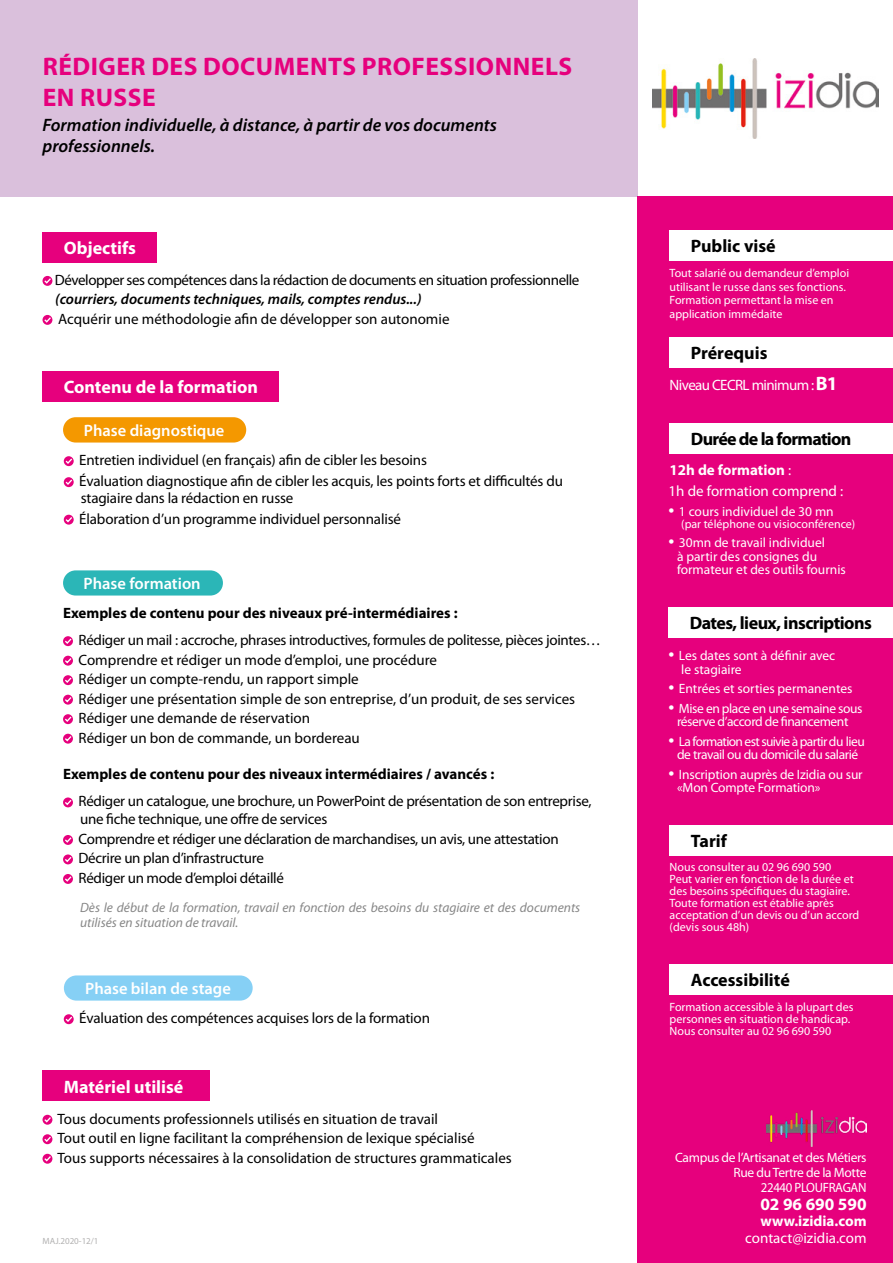
<style>
.page{position:relative;width:893px;height:1263px;background:#fff}
.page>*{position:absolute;margin:0;border:0;box-sizing:border-box;transform-origin:0 0}
.t1{font:700 25.5px/30.6px "Myriad Pro";letter-spacing:.02em;color:#e6007d}
.t2{font:italic 600 18px/21px "Myriad Pro";color:#000}
.t3{font:700 18px "Myriad Pro";letter-spacing:-.03em;color:#000}
.t4{font:700 18px "Myriad Pro";color:#fff}
.t5{font:700 18px "Myriad Pro";color:#000}
.t6{font:700 17.25px "Myriad Pro";color:#fff}
.t7{font:600 16.5px "Myriad Pro";color:#fff}
.t8{font:15px "Myriad Pro";letter-spacing:-.01em;color:#000}
.t9{font:700 15px "Myriad Pro";color:#000}
.t10{font:15px "Myriad Pro";letter-spacing:-.03em;color:#000}
.t11{font:italic 600 15px "Myriad Pro";color:#000}
.t12{font:15px "Myriad Pro";color:#fff}
.t13{font:700 15px "Myriad Pro";color:#fff}
.t14{font:15px "Myriad Pro";letter-spacing:-.04em;color:#fff}
.t15{font:13.5px "Myriad Pro";letter-spacing:-.01em;color:#fff}
.t16{font:italic 13.5px/15px "Myriad Pro";color:#878787}
.t17{font:13.5px "Myriad Pro";letter-spacing:-.03em;color:#fff}
.t18{font:13.5px "Myriad Pro";letter-spacing:-.05em;color:#fff}
.t19{font:13.5px "Myriad Pro";letter-spacing:-.01em;color:#fff;scale:.95 1}
.t20{font:12px/12px "Myriad Pro";color:#fff}
.t21{font:9px "Myriad Pro";color:#b3b2b2}
.s1{font-weight:700;font-size:19.5px}
.s2{font-weight:400}
.s3{font-size:21px}
</style>
<div class="page">
<div style="left:638px;top:197px;width:255px;height:1066px;background:#e6007d"></div>
<div style="left:0;top:0;width:638px;height:197px;background:#dac0dc"></div>
<svg style="left:43px;top:277px;width:9px;height:8px"></svg>
<svg style="left:43px;top:316px;width:9px;height:8px"></svg>
<svg style="left:64px;top:457px;width:10px;height:8px"></svg>
<svg style="left:64px;top:478px;width:10px;height:8px"></svg>
<svg style="left:64px;top:515px;width:10px;height:10px"></svg>
<svg style="left:64px;top:516px;width:10px;height:7px"></svg>
<svg style="left:64px;top:1015px;width:10px;height:8px"></svg>
<svg style="left:43px;top:1115px;width:9px;height:10px"></svg>
<svg style="left:43px;top:1116px;width:9px;height:7px"></svg>
<svg style="left:43px;top:1135px;width:9px;height:8px"></svg>
<svg style="left:43px;top:1154px;width:9px;height:10px"></svg>
<svg style="left:43px;top:1155px;width:9px;height:7px"></svg>
<svg style="left:63px;top:637px;width:10px;height:8px"></svg>
<svg style="left:63px;top:656px;width:10px;height:10px"></svg>
<svg style="left:63px;top:657px;width:10px;height:7px"></svg>
<svg style="left:63px;top:676px;width:10px;height:8px"></svg>
<svg style="left:63px;top:695px;width:10px;height:10px"></svg>
<svg style="left:63px;top:696px;width:10px;height:7px"></svg>
<svg style="left:63px;top:715px;width:10px;height:8px"></svg>
<svg style="left:63px;top:734px;width:10px;height:10px"></svg>
<svg style="left:63px;top:735px;width:10px;height:7px"></svg>
<svg style="left:63px;top:798px;width:10px;height:8px"></svg>
<svg style="left:63px;top:836px;width:10px;height:8px"></svg>
<svg style="left:63px;top:855px;width:10px;height:8px"></svg>
<svg style="left:63px;top:875px;width:10px;height:8px"></svg>
<div style="left:43px;top:232px;width:114px;height:30px;background:#e6007d"></div>
<div style="left:43px;top:1070px;width:167px;height:31px;background:#e6007d"></div>
<div style="left:64px;top:975px;width:189px;height:25px;background:#86d0f5;border-radius:13px"></div>
<div style="left:63px;top:417px;width:183px;height:25px;background:#f49800;border-radius:13px"></div>
<div style="left:43px;top:371px;width:236px;height:31px;background:#e6007d"></div>
<div style="left:63px;top:570px;width:160px;height:25px;background:#2bb6b7;border-radius:13px"></div>
<img style="left:653px;top:58px;width:225px;height:81px">
<img style="left:766px;top:1111px;width:101px;height:36px">
<div style="left:670px;top:230px;width:223px;height:30px;background:#fff"></div>
<div style="left:670px;top:337px;width:223px;height:31px;background:#fff"></div>
<div style="left:668px;top:607px;width:225px;height:30px;background:#fff"></div>
<div style="left:670px;top:825px;width:223px;height:30px;background:#fff"></div>
<div style="left:670px;top:964px;width:223px;height:31px;background:#fff"></div>
<div style="left:670px;top:423px;width:223px;height:30px;background:#fff"></div>
<p class="t1" style="left:43px;top:52px;width:531px">RÉDIGER DES DOCUMENTS PROFESSIONNELS<br>EN RUSSE</p>
<p class="t2" style="left:43px;top:114px;width:456px">Formation individuelle, à distance, à partir de vos documents professionnels.</p>
<p class="t4" style="left:64px;top:238px;width:74px">Objectifs</p>
<p class="t10" style="left:55px;top:272px;width:526px">Développer ses compétences dans la rédaction de documents en situation professionnelle</p>
<p class="t11" style="left:55px;top:290px;width:368px">(courriers, documents techniques, mails, comptes rendus...)</p>
<p class="t8" style="left:58px;top:311px;width:393px">Acquérir une méthodologie afin de développer son autonomie</p>
<p class="t4" style="left:64px;top:377px;width:196px">Contenu de la formation</p>
<p class="t7" style="left:84px;top:420px;width:142px">Phase diagnostique</p>
<p class="t8" style="left:79px;top:452px;width:349px">Entretien individuel (en français) afin de cibler les besoins</p>
<p class="t8" style="left:79px;top:473px;width:485px">Évaluation diagnostique afin de cibler les acquis, les points forts et difficultés du</p>
<p class="t8" style="left:81px;top:489px;width:214px">stagiaire dans la rédaction en russe</p>
<p class="t8" style="left:79px;top:510px;width:323px">Élaboration d’un programme individuel personnalisé</p>
<p class="t7" style="left:84px;top:573px;width:119px">Phase formation</p>
<p class="t9" style="left:63px;top:605px;width:396px">Exemples de contenu pour des niveaux pré-intermédiaires :</p>
<p class="t8" style="left:79px;top:632px;width:524px">Rédiger un mail : accroche, phrases introductives, formules de politesse, pièces jointes…</p>
<p class="t8" style="left:79px;top:651px;width:360px">Comprendre et rédiger un mode d’emploi, une procédure</p>
<p class="t8" style="left:79px;top:671px;width:282px">Rédiger un compte-rendu, un rapport simple</p>
<p class="t8" style="left:79px;top:690px;width:498px">Rédiger une présentation simple de son entreprise, d’un produit, de ses services</p>
<p class="t8" style="left:79px;top:710px;width:233px">Rédiger une demande de réservation</p>
<p class="t8" style="left:79px;top:729px;width:283px">Rédiger un bon de commande, un bordereau</p>
<p class="t9" style="left:63px;top:766px;width:433px">Exemples de contenu pour des niveaux intermédiaires / avancés :</p>
<p class="t8" style="left:79px;top:793px;width:514px">Rédiger un catalogue, une brochure, un PowerPoint de présentation de son entreprise,</p>
<p class="t8" style="left:80px;top:811px;width:249px">une fiche technique, une offre de services</p>
<p class="t8" style="left:79px;top:831px;width:482px">Comprendre et rédiger une déclaration de marchandises, un avis, une attestation</p>
<p class="t8" style="left:79px;top:850px;width:187px">Décrire un plan d’infrastructure</p>
<p class="t8" style="left:79px;top:870px;width:207px">Rédiger un mode d’emploi détaillé</p>
<p class="t16" style="left:80px;top:900px;width:502px">Dès le début de la formation, travail en fonction des besoins du stagiaire et des documents utilisés en situation de travail.</p>
<p class="t7" style="left:85px;top:978px;width:147px">Phase bilan de stage</p>
<p class="t8" style="left:79px;top:1010px;width:352px">Évaluation des compétences acquises lors de la formation</p>
<p class="t4" style="left:64px;top:1076px;width:121px">Matériel utilisé</p>
<p class="t8" style="left:57px;top:1110px;width:382px">Tous documents professionnels utilisés en situation de travail</p>
<p class="t8" style="left:58px;top:1130px;width:419px">Tout outil en ligne facilitant la compréhension de lexique spécialisé</p>
<p class="t8" style="left:58px;top:1149px;width:456px">Tous supports nécessaires à la consolidation de structures grammaticales</p>
<p class="t21" style="left:43px;top:1236px;width:58px">MAJ.2020-12/1</p>
<p class="t5" style="left:691px;top:236px;width:86px">Public visé</p>
<p class="t20" style="left:670px;top:267px;width:181px;line-height:13.5px">Tout salarié ou demandeur d’emploi utilisant le russe dans ses fonctions.</p>
<p class="t20" style="left:670px;top:294px;width:165px;line-height:13.5px">Formation permettant la mise en application immédaite</p>
<p class="t5" style="left:691px;top:343px;width:78px">Prérequis</p>
<p class="t14" style="left:670px;top:377px;width:170px">Niveau CECRL minimum : <span class="s1">B1</span></p>
<p class="t3" style="left:691px;top:429px;width:162px">Durée de la formation</p>
<p class="t13" style="left:670px;top:461px;width:123px">12h de formation <span class="s2">:</span></p>
<p class="t12" style="left:668px;top:483px;width:176px">1h de formation comprend :</p>
<p class="t15" style="left:668px;top:504px;width:167px"><span class="s3">•</span> 1 cours individuel de 30 mn</p>
<p class="t20" style="left:681px;top:518px;width:176px">(par téléphone ou visioconférence)</p>
<p class="t15" style="left:668px;top:535px;width:158px"><span class="s3">•</span> 30mn de travail individuel</p>
<p class="t15" style="left:677px;top:549px;width:142px">à partir des consignes du</p>
<p class="t15" style="left:677px;top:562px;width:170px">formateur et des outils fournis</p>
<p class="t3" style="left:690px;top:613px;width:184px">Dates, lieux, inscriptions</p>
<p class="t15" style="left:668px;top:648px;width:168px"><span class="s3">•</span> Les dates sont à définir avec</p>
<p class="t15" style="left:681px;top:662px;width:62px">le stagiaire</p>
<p class="t15" style="left:668px;top:681px;width:185px"><span class="s3">•</span> Entrées et sorties permanentes</p>
<p class="t17" style="left:668px;top:701px;width:196px"><span class="s3">•</span> Mise en place en une semaine sous</p>
<p class="t17" style="left:677px;top:714px;width:173px">réserve d’accord de financement</p>
<p class="t18" style="left:668px;top:734px;width:198px"><span class="s3">•</span> La formation est suivie à partir du lieu</p>
<p class="t17" style="left:677px;top:747px;width:183px">de travail ou du domicile du salarié</p>
<p class="t15" style="left:668px;top:767px;width:196px"><span class="s3">•</span> Inscription auprès de Izidia ou sur</p>
<p class="t15" style="left:677px;top:780px;width:145px">«Mon Compte Formation»</p>
<p class="t3" style="left:691px;top:831px;width:38px">Tarif</p>
<p class="t20" style="left:670px;top:862px;width:163px">Nous consulter au 02 96 690 590</p>
<p class="t20" style="left:670px;top:874px;width:186px">Peut varier en fonction de la durée et des besoins spécifiques du stagiaire.</p>
<p class="t20" style="left:670px;top:898px;width:191px">Toute formation est établie après acceptation d’un devis ou d’un accord (devis sous 48h)</p>
<p class="t5" style="left:691px;top:970px;width:101px">Accessibilité</p>
<p class="t20" style="left:670px;top:1001px;width:185px">Formation accessible à la plupart des personnes en situation de handicap.</p>
<p class="t20" style="left:670px;top:1025px;width:163px">Nous consulter au 02 96 690 590</p>
<p class="t15" style="left:675px;top:1150px;width:193px">Campus de l’Artisanat et des Métiers</p>
<p class="t15" style="left:734px;top:1165px;width:134px">Rue du Tertre de la Motte</p>
<p class="t19" style="left:761px;top:1180px;width:113px">22440 PLOUFRAGAN</p>
<p class="t6" style="left:760px;top:1194px;width:108px">02 96 690 590</p>
<p class="t13" style="left:760px;top:1213px;width:108px">www.izidia.com</p>
<p class="t12" style="left:745px;top:1229px;width:123px">contact@izidia.com</p>
</div>
